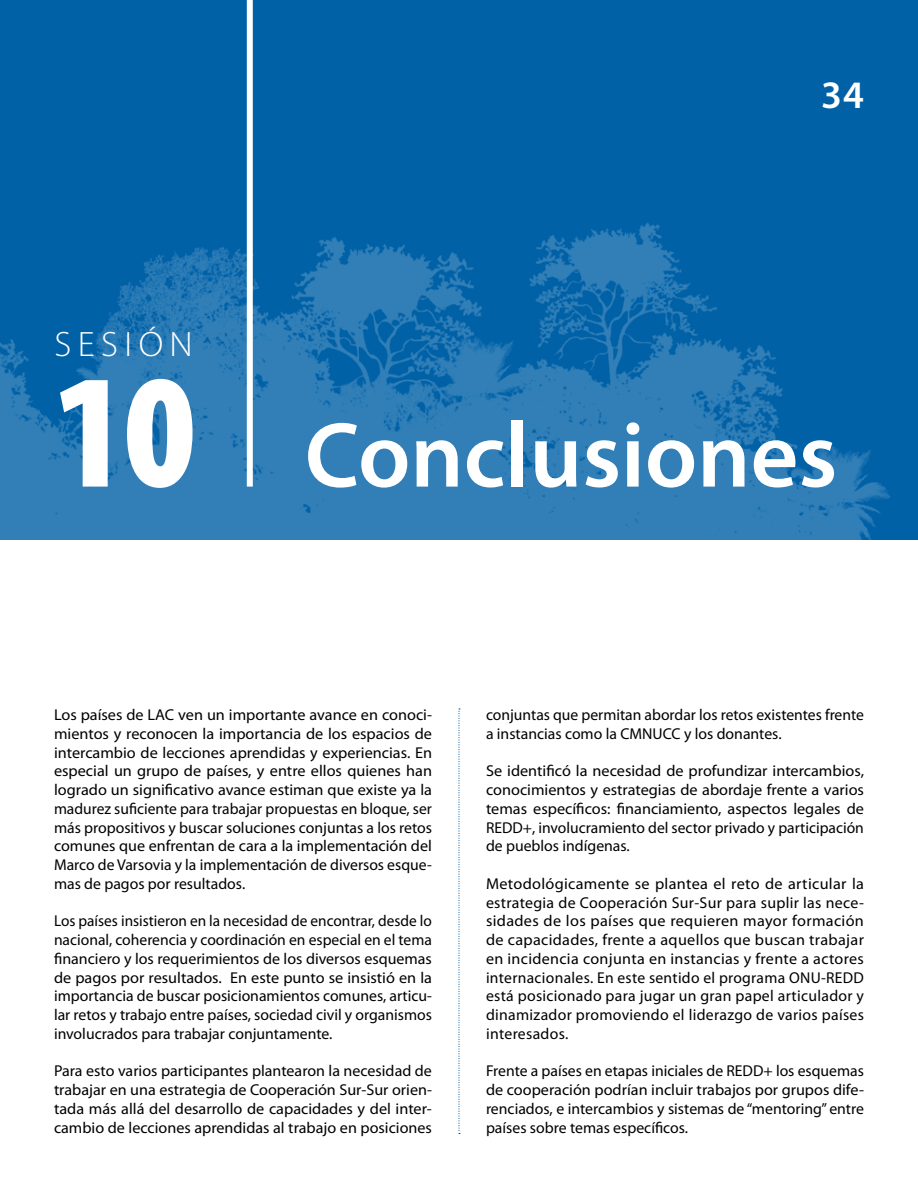
<style>
.page{position:relative;width:918px;height:1188px;background:#fff}
.page>*{position:absolute;margin:0;border:0;box-sizing:border-box;transform-origin:0 0}
.t1{font:900 condensed 163.8px "Myriad Pro";color:#fff}
.t2{font:600 93px "Myriad Pro";color:#fff}
.t3{font:600 39px "Myriad Pro";color:#fff}
.t4{font:300 35.4px "Myriad Pro";letter-spacing:.175em;color:#fff}
.t5{font:15.75px/18.8px "Myriad Pro";color:#000;text-align:justify}
</style>
<div class="page">
<div style="left:0;top:0;width:918px;height:540px;background:#0061a7"></div>
<img style="left:0;top:223px;width:891px;height:317px">
<div style="left:247px;top:0;width:6px;height:487px;background:#fff"></div>
<svg style="left:458px;top:708px;width:2px;height:426px"></svg>
<h3 class="t4" style="left:54px;top:323px;width:140px">SESIÓN</h3>
<h1 class="t1" style="left:54px;top:327px;width:144px">10</h1>
<h3 class="t3" style="left:821px;top:70px;width:44px">34</h3>
<h2 class="t2" style="left:305px;top:396px;width:534px">Conclusiones</h2>
<p class="t5" style="left:54px;top:705px;width:380px">Los países de LAC ven un importante avance en conoci&shy;mientos y reconocen la importancia de los espacios de intercambio de lecciones aprendidas y experiencias. En especial un grupo de países, y entre ellos quienes han logrado un significativo avance estiman que existe ya la madurez suficiente para trabajar propuestas en bloque, ser más propositivos y buscar soluciones conjuntas a los retos comunes que enfrentan de cara a la implementación del Marco de Varsovia y la implementación de diversos esque&shy;mas de pagos por resultados.</p>
<p class="t5" style="left:54px;top:912px;width:380px">Los países insistieron en la necesidad de encontrar, desde lo nacional, coherencia y coordinación en especial en el tema financiero y los requerimientos de los diversos esquemas de pagos por resultados. En este punto se insistió en la importancia de buscar posicionamientos comunes, articu&shy;lar retos y trabajo entre países, sociedad civil y organismos involucrados para trabajar conjuntamente.</p>
<p class="t5" style="left:54px;top:1062px;width:379px">Para esto varios participantes plantearon la necesidad de trabajar en una estrategia de Cooperación Sur-Sur orien&shy;tada más allá del desarrollo de capacidades y del inter&shy;cambio de lecciones aprendidas al trabajo en posiciones</p>
<p class="t5" style="left:486px;top:705px;width:379px">conjuntas que permitan abordar los retos existentes frente a instancias como la CMNUCC y los donantes.</p>
<p class="t5" style="left:486px;top:762px;width:380px">Se identificó la necesidad de profundizar intercambios, conocimientos y estrategias de abordaje frente a varios temas específicos: financiamiento, aspectos legales de REDD+, involucramiento del sector privado y participación de pueblos indígenas.</p>
<p class="t5" style="left:486px;top:874px;width:380px">Metodológicamente se plantea el reto de articular la estrategia de Cooperación Sur-Sur para suplir las nece&shy;sidades de los países que requieren mayor formación de capacidades, frente a aquellos que buscan trabajar en incidencia conjunta en instancias y frente a actores internacionales. En este sentido el programa ONU-REDD está posicionado para jugar un gran papel articulador y dinamizador promoviendo el liderazgo de varios países interesados.</p>
<p class="t5" style="left:486px;top:1062px;width:380px">Frente a países en etapas iniciales de REDD+ los esquemas de cooperación podrían incluir trabajos por grupos dife&shy;renciados, e intercambios y sistemas de “mentoring” entre países sobre temas específicos.</p>
</div>
